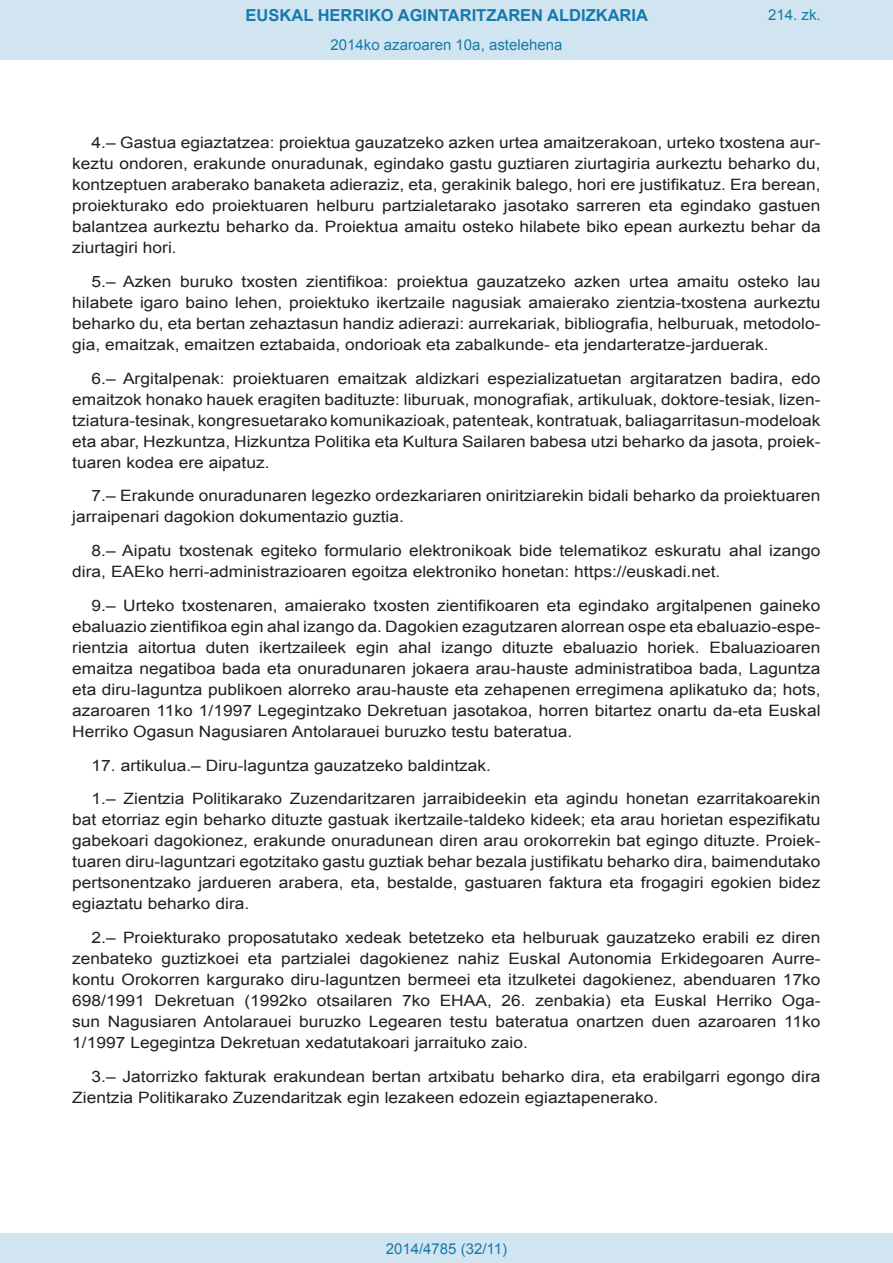
<style>
.page{position:relative;width:893px;height:1263px;background:#fff}
.page>*{position:absolute;margin:0;border:0;box-sizing:border-box;transform-origin:0 0}
.t1{font:700 16.5px "Arial";color:#1879ad}
.BOPVDetalle{font:15.6px/21px "Arial";color:#231f20;text-align:justify;scale:1.11 1}
.Paginacion_Centro{font:15px "Arial";color:#1879ad}
</style>
<div class="page">
<div style="left:0;top:0;width:893px;height:60px;background:#d0e5f0"></div>
<div style="left:0;top:1233px;width:893px;height:30px;background:#d0e5f0"></div>
<p class="t1" style="left:246px;top:4px;width:404px">EUSKAL HERRIKO AGINTARITZAREN ALDIZKARIA</p>
<p class="Paginacion_Centro" style="left:331px;top:35px;width:233px">2014ko azaroaren 10a, astelehena</p>
<p class="Paginacion_Centro" style="left:768px;top:5px;width:54px">214. zk.</p>
<p class="BOPVDetalle" style="left:72px;top:132px;width:676px;text-indent:19px">4.– Gastua egiaztatzea: proiektua gauzatzeko azken urtea amaitzerakoan, urteko txostena aur&shy;keztu ondoren, erakunde onuradunak, egindako gastu guztiaren ziurtagiria aurkeztu beharko du, kontzeptuen araberako banaketa adieraziz, eta, gerakinik balego, hori ere justifikatuz. Era berean, proiekturako edo proiektuaren helburu partzialetarako jasotako sarreren eta egindako gastuen balantzea aurkeztu beharko da. Proiektua amaitu osteko hilabete biko epean aurkeztu behar da ziurtagiri hori.</p>
<p class="BOPVDetalle" style="left:72px;top:271px;width:676px;text-indent:19px">5.– Azken buruko txosten zientifikoa: proiektua gauzatzeko azken urtea amaitu osteko lau hilabete igaro baino lehen, proiektuko ikertzaile nagusiak amaierako zientzia-txostena aurkeztu beharko du, eta bertan zehaztasun handiz adierazi: aurrekariak, bibliografia, helburuak, metodolo&shy;gia, emaitzak, emaitzen eztabaida, ondorioak eta zabalkunde- eta jendarteratze-jarduerak.</p>
<p class="BOPVDetalle" style="left:72px;top:368px;width:676px;text-indent:19px">6.– Argitalpenak: proiektuaren emaitzak aldizkari espezializatuetan argitaratzen badira, edo emaitzok honako hauek eragiten badituzte: liburuak, monografiak, artikuluak, doktore-tesiak, lizen&shy;tziatura-tesinak, kongresuetarako komunikazioak, patenteak, kontratuak, baliagarritasun-modeloak eta abar, Hezkuntza, Hizkuntza Politika eta Kultura Sailaren babesa utzi beharko da jasota, proiek&shy;tuaren kodea ere aipatuz.</p>
<p class="BOPVDetalle" style="left:72px;top:486px;width:675px;text-indent:19px">7.– Erakunde onuradunaren legezko ordezkariaren oniritziarekin bidali beharko da proiektuaren jarraipenari dagokion dokumentazio guztia.</p>
<p class="BOPVDetalle" style="left:72px;top:540px;width:676px;text-indent:19px">8.– Aipatu txostenak egiteko formulario elektronikoak bide telematikoz eskuratu ahal izango dira, EAEko herri-administrazioaren egoitza elektroniko honetan: https://euskadi.net.</p>
<p class="BOPVDetalle" style="left:72px;top:595px;width:676px;text-indent:19px">9.– Urteko txostenaren, amaierako txosten zientifikoaren eta egindako argitalpenen gaineko ebaluazio zientifikoa egin ahal izango da. Dagokien ezagutzaren alorrean ospe eta ebaluazio-espe&shy;rientzia aitortua duten ikertzaileek egin ahal izango dituzte ebaluazio horiek. Ebaluazioaren emaitza negatiboa bada eta onuradunaren jokaera arau-hauste administratiboa bada, Laguntza eta diru-laguntza publikoen alorreko arau-hauste eta zehapenen erregimena aplikatuko da; hots, azaroaren 11ko 1/1997 Legegintzako Dekretuan jasotakoa, horren bitartez onartu da-eta Euskal Herriko Ogasun Nagusiaren Antolarauei buruzko testu bateratua.</p>
<p class="BOPVDetalle" style="left:92px;top:755px;width:361px">17. artikulua.– Diru-laguntza gauzatzeko baldintzak.</p>
<p class="BOPVDetalle" style="left:72px;top:789px;width:676px;text-indent:19px">1.– Zientzia Politikarako Zuzendaritzaren jarraibideekin eta agindu honetan ezarritakoarekin bat etorriaz egin beharko dituzte gastuak ikertzaile-taldeko kideek; eta arau horietan espezifikatu gabekoari dagokionez, erakunde onuradunean diren arau orokorrekin bat egingo dituzte. Proiek&shy;tuaren diru-laguntzari egotzitako gastu guztiak behar bezala justifikatu beharko dira, baimendutako pertsonentzako jardueren arabera, eta, bestalde, gastuaren faktura eta frogagiri egokien bidez egiaztatu beharko dira.</p>
<p class="BOPVDetalle" style="left:72px;top:927px;width:676px;text-indent:19px">2.– Proiekturako proposatutako xedeak betetzeko eta helburuak gauzatzeko erabili ez diren zenbateko guztizkoei eta partzialei dagokienez nahiz Euskal Autonomia Erkidegoaren Aurre&shy;kontu Orokorren kargurako diru-laguntzen bermeei eta itzulketei dagokienez, abenduaren 17ko 698/1991 Dekretuan (1992ko otsailaren 7ko EHAA, 26. zenbakia) eta Euskal Herriko Oga&shy;sun Nagusiaren Antolarauei buruzko Legearen testu bateratua onartzen duen azaroaren 11ko 1/1997 Legegintza Dekretuan xedatutakoari jarraituko zaio.</p>
<p class="BOPVDetalle" style="left:72px;top:1066px;width:676px;text-indent:19px">3.– Jatorrizko fakturak erakundean bertan artxibatu beharko dira, eta erabilgarri egongo dira<br>Zientzia Politikarako Zuzendaritzak egin lezakeen edozein egiaztapenerako.</p>
<p class="Paginacion_Centro" style="left:386px;top:1238px;width:123px">2014/4785 (32/11)</p>
</div>
